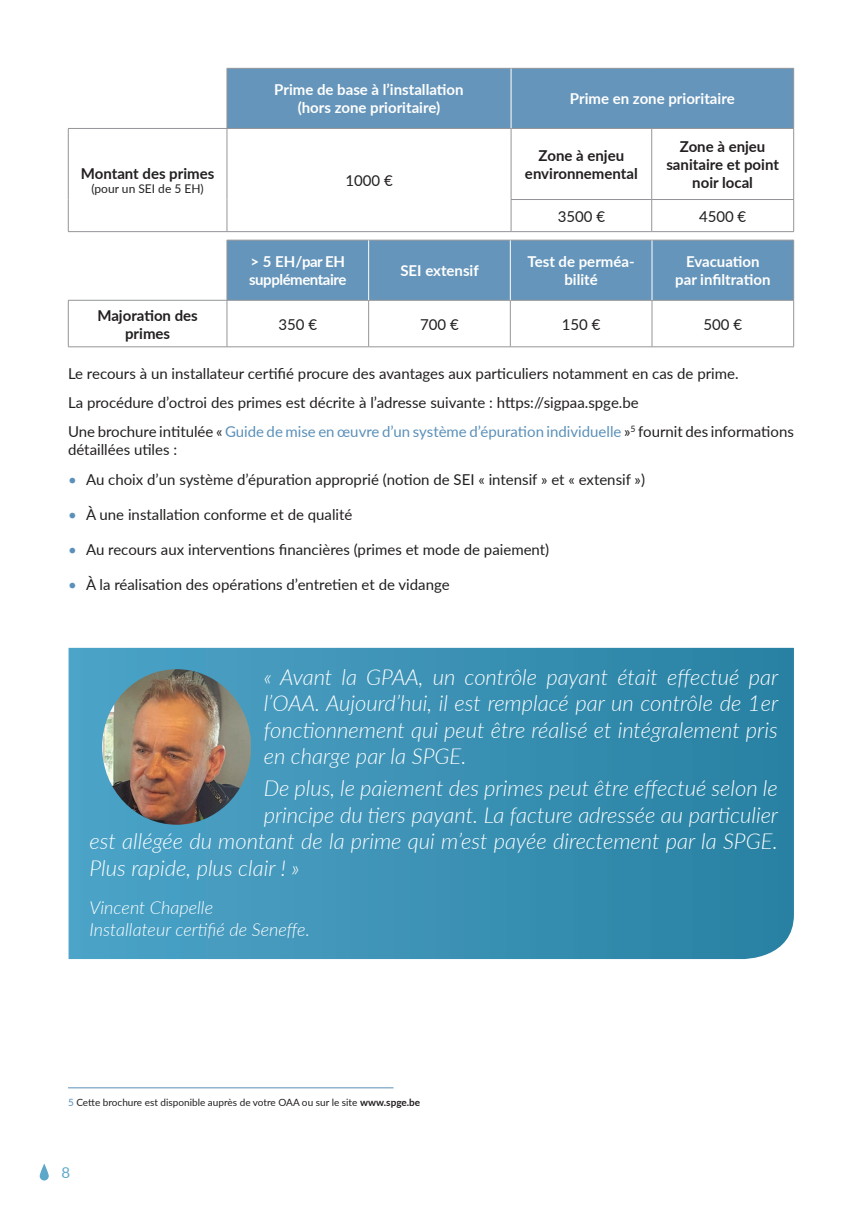
<style>
.page{position:relative;width:862px;height:1214px;background:#fff}
.page>*{position:absolute;margin:0;border:0;box-sizing:border-box;transform-origin:0 0}
.t1{font:italic 300 22px/26.4px "Lato";color:#fff;text-align:justify}
.t2{font:italic 300 18px/21.6px "Lato";color:#fff}
.t3{font:15px/29.4px "Lato";color:#231f20}
.t4{font:700 15px/18px "Lato";color:#fff;text-align:center}
.t5{font:700 15px/18px "Lato";color:#231f20;text-align:center}
.t6{font:700 15px/18px "Lato";letter-spacing:-.03em;color:#fff}
.t7{font:15px "Lato";color:#5da7c8}
.t8{font:12px "Lato";color:#231f20}
.t9{font:10px "Lato";color:#231f20}
.s1{color:#5a90b9}
.s2{font-weight:700}
</style>
<div class="page">
<svg style="left:40px;top:1163px;width:9px;height:17px"></svg>
<hr style="left:68px;top:1087px;width:325px;height:1px;background:#5a90b9">
<svg style="left:69px;top:647px;width:725px;height:311px;background:#3a91b3"></svg>
<img style="left:102px;top:669px;width:149px;height:155px">
<div style="left:228px;top:69px;width:565px;height:59px;background:#6595ba"></div>
<hr style="left:227px;top:68px;width:284px;height:1px;background:#939598">
<hr style="left:227px;top:69px;width:1px;height:59px;background:#939598">
<hr style="left:511px;top:68px;width:141px;height:1px;background:#939598">
<hr style="left:652px;top:68px;width:142px;height:1px;background:#939598">
<hr style="left:793px;top:69px;width:1px;height:59px;background:#939598">
<hr style="left:68px;top:128px;width:159px;height:1px;background:#939598">
<hr style="left:68px;top:129px;width:1px;height:70px;background:#939598">
<hr style="left:227px;top:128px;width:284px;height:1px;background:#939598">
<hr style="left:227px;top:129px;width:1px;height:70px;background:#939598">
<hr style="left:68px;top:199px;width:1px;height:32px;background:#939598">
<hr style="left:227px;top:199px;width:1px;height:32px;background:#939598">
<hr style="left:68px;top:231px;width:159px;height:1px;background:#939598">
<hr style="left:227px;top:231px;width:284px;height:1px;background:#939598">
<hr style="left:511px;top:128px;width:141px;height:1px;background:#939598">
<hr style="left:511px;top:129px;width:1px;height:70px;background:#939598">
<hr style="left:652px;top:128px;width:142px;height:1px;background:#939598">
<hr style="left:651px;top:129px;width:1px;height:70px;background:#939598">
<hr style="left:793px;top:129px;width:1px;height:70px;background:#939598">
<hr style="left:511px;top:199px;width:141px;height:1px;background:#939598">
<hr style="left:511px;top:200px;width:1px;height:31px;background:#939598">
<hr style="left:652px;top:199px;width:142px;height:1px;background:#939598">
<hr style="left:651px;top:200px;width:1px;height:31px;background:#939598">
<hr style="left:793px;top:200px;width:1px;height:31px;background:#939598">
<hr style="left:511px;top:231px;width:141px;height:1px;background:#939598">
<hr style="left:652px;top:231px;width:142px;height:1px;background:#939598">
<hr style="left:511px;top:69px;width:1px;height:59px;background:#fff">
<div style="left:228px;top:241px;width:565px;height:59px;background:#6595ba"></div>
<hr style="left:227px;top:240px;width:142px;height:1px;background:#939598">
<hr style="left:227px;top:240px;width:1px;height:60px;background:#939598">
<hr style="left:369px;top:240px;width:141px;height:1px;background:#939598">
<hr style="left:510px;top:240px;width:142px;height:1px;background:#939598">
<hr style="left:652px;top:240px;width:142px;height:1px;background:#939598">
<hr style="left:793px;top:240px;width:1px;height:60px;background:#939598">
<hr style="left:68px;top:300px;width:159px;height:1px;background:#939598">
<hr style="left:68px;top:300px;width:1px;height:46px;background:#939598">
<hr style="left:227px;top:300px;width:142px;height:1px;background:#939598">
<hr style="left:227px;top:300px;width:1px;height:46px;background:#939598">
<hr style="left:369px;top:300px;width:141px;height:1px;background:#939598">
<hr style="left:368px;top:300px;width:1px;height:46px;background:#939598">
<hr style="left:510px;top:300px;width:142px;height:1px;background:#939598">
<hr style="left:510px;top:300px;width:1px;height:46px;background:#939598">
<hr style="left:652px;top:300px;width:142px;height:1px;background:#939598">
<hr style="left:651px;top:300px;width:1px;height:46px;background:#939598">
<hr style="left:793px;top:300px;width:1px;height:46px;background:#939598">
<hr style="left:68px;top:346px;width:159px;height:1px;background:#939598">
<hr style="left:227px;top:346px;width:142px;height:1px;background:#939598">
<hr style="left:369px;top:346px;width:141px;height:1px;background:#939598">
<hr style="left:510px;top:346px;width:142px;height:1px;background:#939598">
<hr style="left:652px;top:346px;width:142px;height:1px;background:#939598">
<hr style="left:368px;top:240px;width:1px;height:60px;background:#fff">
<hr style="left:510px;top:240px;width:1px;height:60px;background:#fff">
<hr style="left:651px;top:240px;width:1px;height:60px;background:#fff">
<p class="t5" style="left:81px;top:164px;width:135px">Montant des primes</p>
<p class="t8" style="left:91px;top:180px;width:114px">(pour un SEI de 5 EH)</p>
<p class="t4" style="left:274px;top:80px;width:191px">Prime de base à l’installation (hors zone prioritaire)</p>
<p class="t4" style="left:570px;top:89px;width:166px">Prime en zone prioritaire</p>
<p class="t3" style="left:345px;top:165px;width:49px">1000 €</p>
<p class="t5" style="left:525px;top:146px;width:114px">Zone à enjeu environnemental</p>
<p class="t5" style="left:666px;top:137px;width:114px">Zone à enjeu sanitaire et point noir local</p>
<p class="t3" style="left:558px;top:201px;width:49px">3500 €</p>
<p class="t3" style="left:699px;top:201px;width:49px">4500 €</p>
<p class="t6" style="left:249px;top:252px;width:99px">&gt; 5 EH/par EH supplémentaire</p>
<p class="t4" style="left:400px;top:261px;width:80px">SEI extensif</p>
<p class="t4" style="left:527px;top:252px;width:109px">Test de perméa&shy;bilité</p>
<p class="t4" style="left:675px;top:252px;width:97px">Evacuation par infiltration</p>
<p class="t5" style="left:97px;top:305px;width:102px">Majoration des primes</p>
<p class="t3" style="left:278px;top:309px;width:40px">350 €</p>
<p class="t3" style="left:420px;top:309px;width:40px">700 €</p>
<p class="t3" style="left:562px;top:309px;width:40px">150 €</p>
<p class="t3" style="left:703px;top:309px;width:40px">500 €</p>
<p class="t3" style="left:68px;top:358px;width:727px">Le recours à un installateur certifié procure des avantages aux particuliers notamment en cas de prime.<br>La procédure d’octroi des primes est décrite à l’adresse suivante : https://sigpaa.spge.be<br>Une brochure intitulée « <span class="s1">Guide de mise en œuvre d’un système d’épuration individuelle</span> »<sup>5</sup> fournit des informations</p>
<p class="t3" style="left:68px;top:434px;width:111px">détaillées utiles :</p>
<p class="t3" style="left:68px;top:464px;width:578px"><span class="s1">•</span> Au choix d’un système d’épuration approprié (notion de SEI « intensif » et « extensif »)</p>
<p class="t3" style="left:68px;top:499px;width:286px"><span class="s1">•</span> À une installation conforme et de qualité</p>
<p class="t3" style="left:68px;top:534px;width:483px"><span class="s1">•</span> Au recours aux interventions financières (primes et mode de paiement)</p>
<p class="t3" style="left:68px;top:569px;width:383px"><span class="s1">•</span> À la réalisation des opérations d’entretien et de vidange</p>
<h1 class="t1" style="left:264px;top:663px;width:516px">« Avant la GPAA, un contrôle payant était effectué par l’OAA. Aujourd’hui, il est remplacé par un contrôle de 1er fonctionnement qui peut être réalisé et intégralement pris en charge par la SPGE.</h1>
<h1 class="t1" style="left:264px;top:774px;width:515px">De plus, le paiement des primes peut être effectué selon le</h1>
<h1 class="t1" style="left:264px;top:800px;width:516px">principe du tiers payant. La facture adressée au particulier</h1>
<h1 class="t1" style="left:90px;top:827px;width:689px">est allégée du montant de la prime qui m’est payée directement par la SPGE.</h1>
<h1 class="t1" style="left:90px;top:853px;width:212px">Plus rapide, plus clair ! »</h1>
<p class="t2" style="left:90px;top:896px;width:222px">Vincent Chapelle<br>Installateur certifié de Seneffe.</p>
<p class="t9" style="left:68px;top:1094px;width:354px"><span class="s1">5</span> Cette brochure est disponible auprès de votre OAA ou sur le site <span class="s2">www.spge.be</span></p>
<p class="t7" style="left:61px;top:1161px;width:10px">8</p>
</div>
